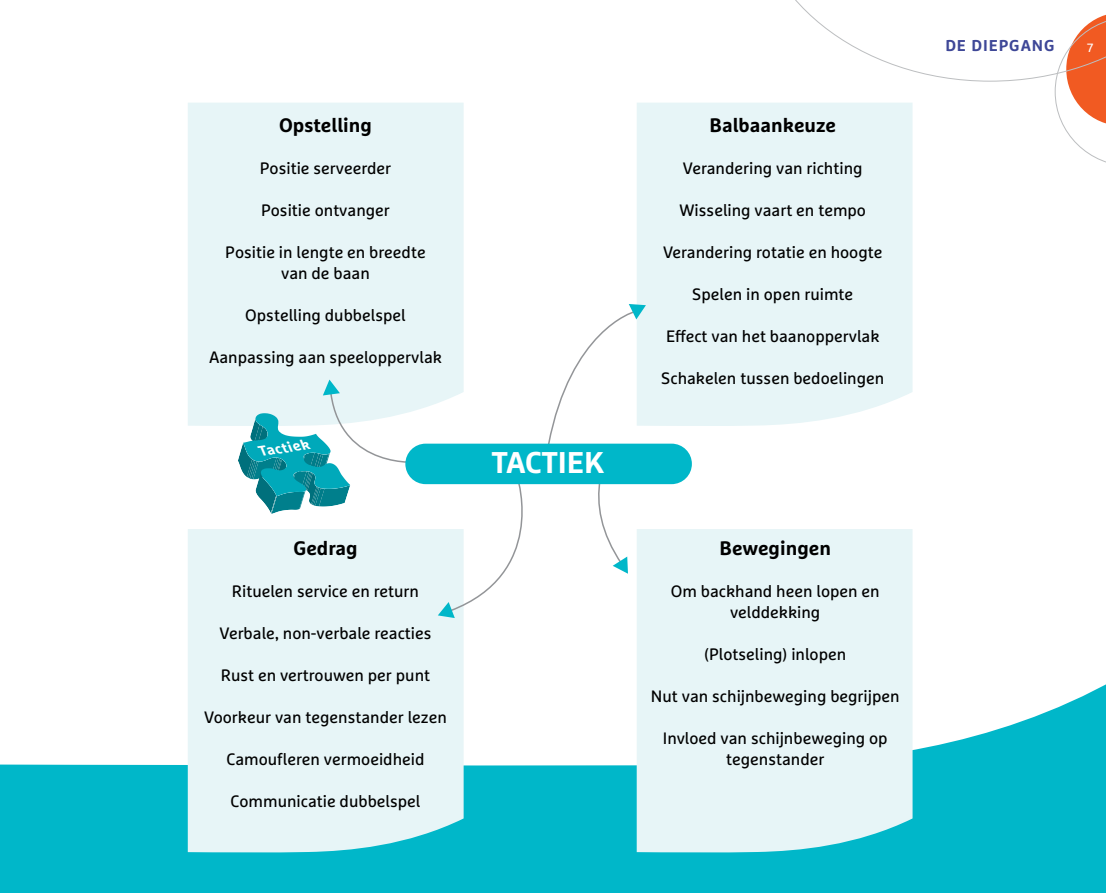
<style>
.page{position:relative;width:1106px;height:893px;background:#fff}
.page>*{position:absolute;margin:0;border:0;box-sizing:border-box;transform-origin:0 0}
.t1{font:700 30px "Marselis OT";color:#fff}
.t2{font:700 19.5px "Marselis OT";color:#000}
.t3{font:16.5px/21px "Marselis OT";color:#000;text-align:center}
.t4{font:700 15.75px "Marselis OT";letter-spacing:.06em;color:#3e4797}
.t5{font:italic 700 14.4px "Marselis OT";color:#fff}
.t6{font:12px "Marselis OT";color:#fff}
</style>
<div class="page">
<svg style="left:0;top:677px;width:1106px;height:216px;fill:#00b7c9"></svg>
<div style="left:188px;top:103px;width:275px;height:323px;background:#e7f5f7"></div>
<div style="left:188px;top:529px;width:275px;height:324px;background:#e7f5f7"></div>
<div style="left:637px;top:103px;width:275px;height:323px;background:#e7f5f7"></div>
<div style="left:636px;top:529px;width:276px;height:324px;background:#e7f5f7"></div>
<svg style="left:238px;top:380px;width:183px;height:134px"></svg>
<svg style="left:547px;top:304px;width:99px;height:140px"></svg>
<svg style="left:596px;top:484px;width:32px;height:90px"></svg>
<svg style="left:438px;top:484px;width:108px;height:134px"></svg>
<div style="left:405px;top:444px;width:287px;height:40px;background:#00b7c9;border-radius:20px"></div>
<svg style="left:752px;top:0;width:354px;height:166px"></svg>
<p class="t2" style="left:279px;top:113px;width:94px">Opstelling</p>
<p class="t3" style="left:260px;top:157px;width:133px">Positie serveerder</p>
<p class="t3" style="left:261px;top:199px;width:130px">Positie ontvanger</p>
<p class="t3" style="left:225px;top:241px;width:202px">Positie in lengte en breedte van de baan</p>
<p class="t3" style="left:245px;top:304px;width:162px">Opstelling dubbelspel</p>
<p class="t3" style="left:209px;top:346px;width:234px">Aanpassing aan speeloppervlak</p>
<p class="t5" style="left:259px;top:442px;width:52px;rotate:-8deg">Tactiek</p>
<p class="t2" style="left:293px;top:536px;width:66px">Gedrag</p>
<p class="t3" style="left:232px;top:580px;width:189px">Rituelen service en return</p>
<p class="t3" style="left:219px;top:622px;width:214px">Verbale, non-verbale reacties</p>
<p class="t3" style="left:221px;top:664px;width:211px">Rust en vertrouwen per punt</p>
<p class="t3" style="left:204px;top:706px;width:244px">Voorkeur van tegenstander lezen</p>
<p class="t3" style="left:226px;top:748px;width:199px">Camoufleren vermoeidheid</p>
<p class="t3" style="left:230px;top:790px;width:191px">Communicatie dubbelspel</p>
<h1 class="t1" style="left:492px;top:444px;width:114px">TACTIEK</h1>
<p class="t2" style="left:709px;top:113px;width:128px">Balbaankeuze</p>
<p class="t3" style="left:683px;top:157px;width:181px">Verandering van richting</p>
<p class="t3" style="left:679px;top:199px;width:188px">Wisseling vaart en tempo</p>
<p class="t3" style="left:663px;top:241px;width:221px">Verandering rotatie en hoogte</p>
<p class="t3" style="left:692px;top:283px;width:162px">Spelen in open ruimte</p>
<p class="t3" style="left:666px;top:325px;width:215px">Effect van het baanoppervlak</p>
<p class="t3" style="left:661px;top:367px;width:224px">Schakelen tussen bedoelingen</p>
<p class="t4" style="left:945px;top:35px;width:111px">DE DIEPGANG</p>
<p class="t6" style="left:1087px;top:40px;width:8px">7</p>
<p class="t2" style="left:719px;top:536px;width:113px">Bewegingen</p>
<p class="t3" style="left:671px;top:580px;width:210px">Om backhand heen lopen en velddekking</p>
<p class="t3" style="left:704px;top:643px;width:144px">(Plotseling) inlopen</p>
<p class="t3" style="left:651px;top:685px;width:250px">Nut van schijnbeweging begrijpen</p>
<p class="t3" style="left:663px;top:727px;width:226px">Invloed van schijnbeweging op tegenstander</p>
</div>
